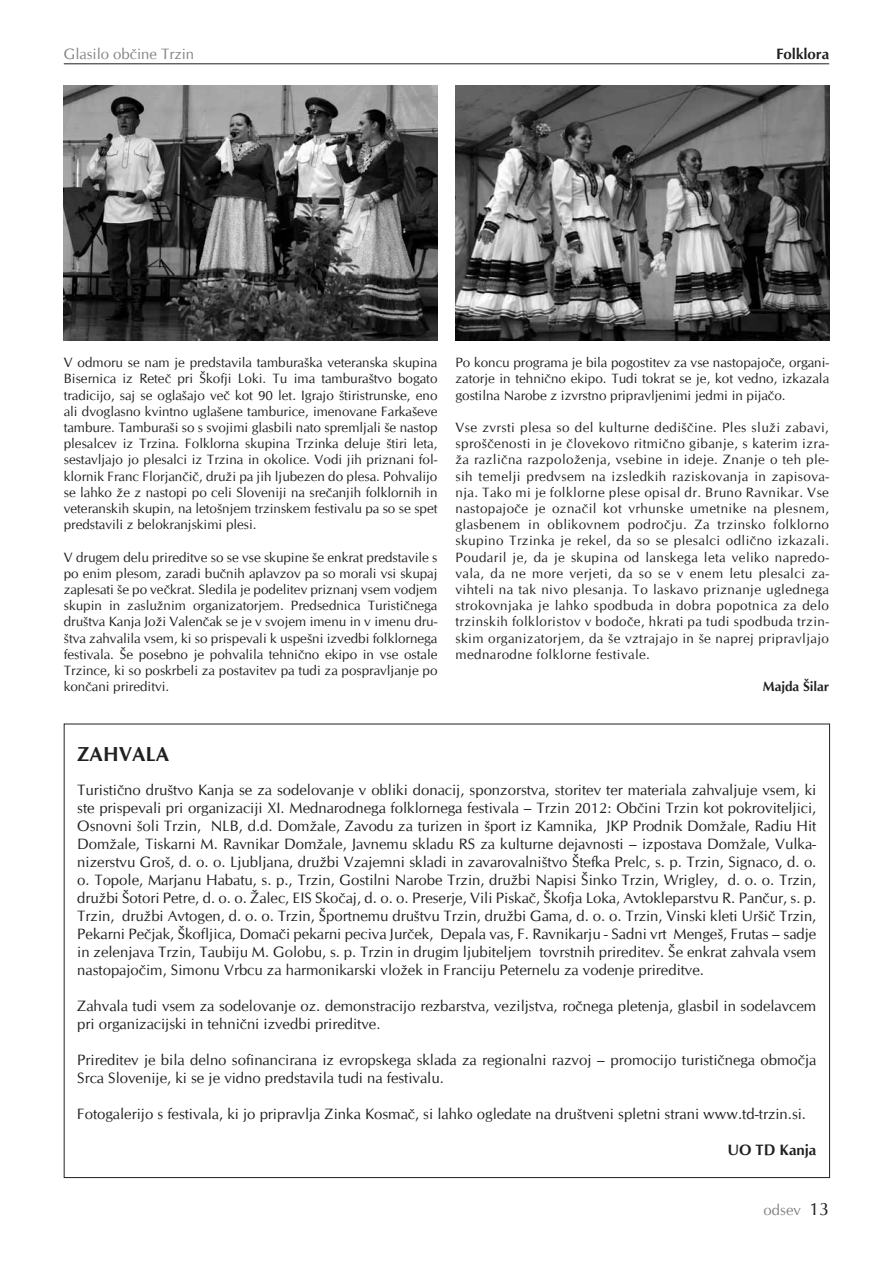
<style>
.page{position:relative;width:893px;height:1263px;background:#fff}
.page>*{position:absolute;margin:0;border:0;box-sizing:border-box;transform-origin:0 0}
.t1{font:700 20.25px "CG Omega";color:#231f20}
.t2{font:15px/18px "CG Omega";color:#231f20}
.t3{font:15px "CG Omega";color:#808285}
.t4{font:700 15px "CG Omega";color:#231f20}
.t5{font:13.5px/16.2px "CG Omega";color:#231f20;text-align:justify}
.t6{font:700 13.5px "CG Omega";color:#231f20}
.s1{font-size:18px;color:#231f20}
</style>
<div class="page">
<hr style="left:64px;top:63px;width:765px;height:1px;background:#231f20">
<img style="left:64px;top:85px;width:373px;height:255px">
<img style="left:455px;top:85px;width:374px;height:255px">
<p class="t3" style="left:64px;top:45px;width:132px">Glasilo občine Trzin</p>
<p class="t4" style="left:776px;top:44px;width:55px">Folklora</p>
<p class="t5" style="left:64px;top:355px;width:375px">V odmoru se nam je predstavila tamburaška veteranska skupina Bisernica iz Reteč pri Škofji Loki. Tu ima tamburaštvo bogato tradicijo, saj se oglašajo več kot 90 let. Igrajo štiristrunske, eno ali dvoglasno kvintno uglašene tamburice, imenovane Farkaševe tambure. Tamburaši so s svojimi glasbili nato spremljali še nastop plesalcev iz Trzina. Folklorna skupina Trzinka deluje štiri leta, sestavljajo jo plesalci iz Trzina in okolice. Vodi jih priznani fol&shy;klornik Franc Florjančič, druži pa jih ljubezen do plesa. Pohvalijo se lahko že z nastopi po celi Sloveniji na srečanjih folklornih in veteranskih skupin, na letošnjem trzinskem festivalu pa so se spet predstavili z belokranjskimi plesi.</p>
<p class="t5" style="left:64px;top:549px;width:375px">V drugem delu prireditve so se vse skupine še enkrat predstavile s po enim plesom, zaradi bučnih aplavzov pa so morali vsi skupaj zaplesati še po večkrat. Sledila je podelitev priznanj vsem vodjem skupin in zaslužnim organizatorjem. Predsednica Turističnega društva Kanja Joži Valenčak se je v svojem imenu in v imenu dru&shy;štva zahvalila vsem, ki so prispevali k uspešni izvedbi folklornega festivala. Še posebno je pohvalila tehnično ekipo in vse ostale Trzince, ki so poskrbeli za postavitev pa tudi za pospravljanje po končani prireditvi.</p>
<p class="t5" style="left:455px;top:355px;width:375px">Po koncu programa je bila pogostitev za vse nastopajoče, organi&shy;zatorje in tehnično ekipo. Tudi tokrat se je, kot vedno, izkazala gostilna Narobe z izvrstno pripravljenimi jedmi in pijačo.</p>
<p class="t5" style="left:455px;top:419px;width:375px">Vse zvrsti plesa so del kulturne dediščine. Ples služi zabavi, sproščenosti in je človekovo ritmično gibanje, s katerim izra&shy;ža različna razpoloženja, vsebine in ideje. Znanje o teh ple&shy;sih temelji predvsem na izsledkih raziskovanja in zapisova&shy;nja. Tako mi je folklorne plese opisal dr. Bruno Ravnikar. Vse nastopajoče je označil kot vrhunske umetnike na plesnem, glasbenem in oblikovnem področju. Za trzinsko folklorno skupino Trzinka je rekel, da so se plesalci odlično izkazali.<br>Poudaril je, da je skupina od lanskega leta veliko napredo&shy;vala, da ne more verjeti, da so se v enem letu plesalci za&shy;vihteli na tak nivo plesanja. To laskavo priznanje uglednega strokovnjaka je lahko spodbuda in dobra popotnica za delo trzinskih folkloristov v bodoče, hkrati pa tudi spodbuda trzin&shy;skim organizatorjem, da še vztrajajo in še naprej pripravljajo mednarodne folklorne festivale.</p>
<p class="t6" style="left:763px;top:678px;width:68px">Majda Šilar</p>
<h1 class="t1" style="left:77px;top:741px;width:93px">ZAHVALA</h1>
<p class="t2" style="left:77px;top:781px;width:741px;text-align:justify">Turistično društvo Kanja se za sodelovanje v obliki donacij, sponzorstva, storitev ter materiala zahvaljuje vsem, ki ste prispevali pri organizaciji XI. Mednarodnega folklornega festivala – Trzin 2012: Občini Trzin kot pokroviteljici, Osnovni šoli Trzin, NLB, d.d. Domžale, Zavodu za turizen in šport iz Kamnika, JKP Prodnik Domžale, Radiu Hit Domžale, Tiskarni M. Ravnikar Domžale, Javnemu skladu RS za kulturne dejavnosti – izpostava Domžale, Vulka&shy;nizerstvu Groš, d. o. o. Ljubljana, družbi Vzajemni skladi in zavarovalništvo Štefka Prelc, s. p. Trzin, Signaco, d. o. o. Topole, Marjanu Habatu, s. p., Trzin, Gostilni Narobe Trzin, družbi Napisi Šinko Trzin, Wrigley, d. o. o. Trzin, družbi Šotori Petre, d. o. o. Žalec, EIS Skočaj, d. o. o. Preserje, Vili Piskač, Škofja Loka, Avtokleparstvu R. Pančur, s. p.<br>Trzin, družbi Avtogen, d. o. o. Trzin, Športnemu društvu Trzin, družbi Gama, d. o. o. Trzin, Vinski kleti Uršič Trzin, Pekarni Pečjak, Škofljica, Domači pekarni peciva Jurček, Depala vas, F. Ravnikarju - Sadni vrt Mengeš, Frutas – sadje in zelenjava Trzin, Taubiju M. Golobu, s. p. Trzin in drugim ljubiteljem tovrstnih prireditev. Še enkrat zahvala vsem nastopajočim, Simonu Vrbcu za harmonikarski vložek in Franciju Peternelu za vodenje prireditve.</p>
<p class="t2" style="left:77px;top:997px;width:741px">Zahvala tudi vsem za sodelovanje oz. demonstracijo rezbarstva, veziljstva, ročnega pletenja, glasbil in sodelavcem pri organizacijski in tehnični izvedbi prireditve.</p>
<p class="t2" style="left:77px;top:1051px;width:741px">Prireditev je bila delno sofinancirana iz evropskega sklada za regionalni razvoj – promocijo turističnega območja<br>Srca Slovenije, ki se je vidno predstavila tudi na festivalu.</p>
<p class="t2" style="left:77px;top:1105px;width:730px">Fotogalerijo s festivala, ki jo pripravlja Zinka Kosmač, si lahko ogledate na društveni spletni strani www.td-trzin.si.</p>
<p class="t4" style="left:727px;top:1141px;width:91px">UO TD Kanja</p>
<p class="t3" style="left:764px;top:1201px;width:67px">odsev <span class="s1">13</span></p>
</div>
